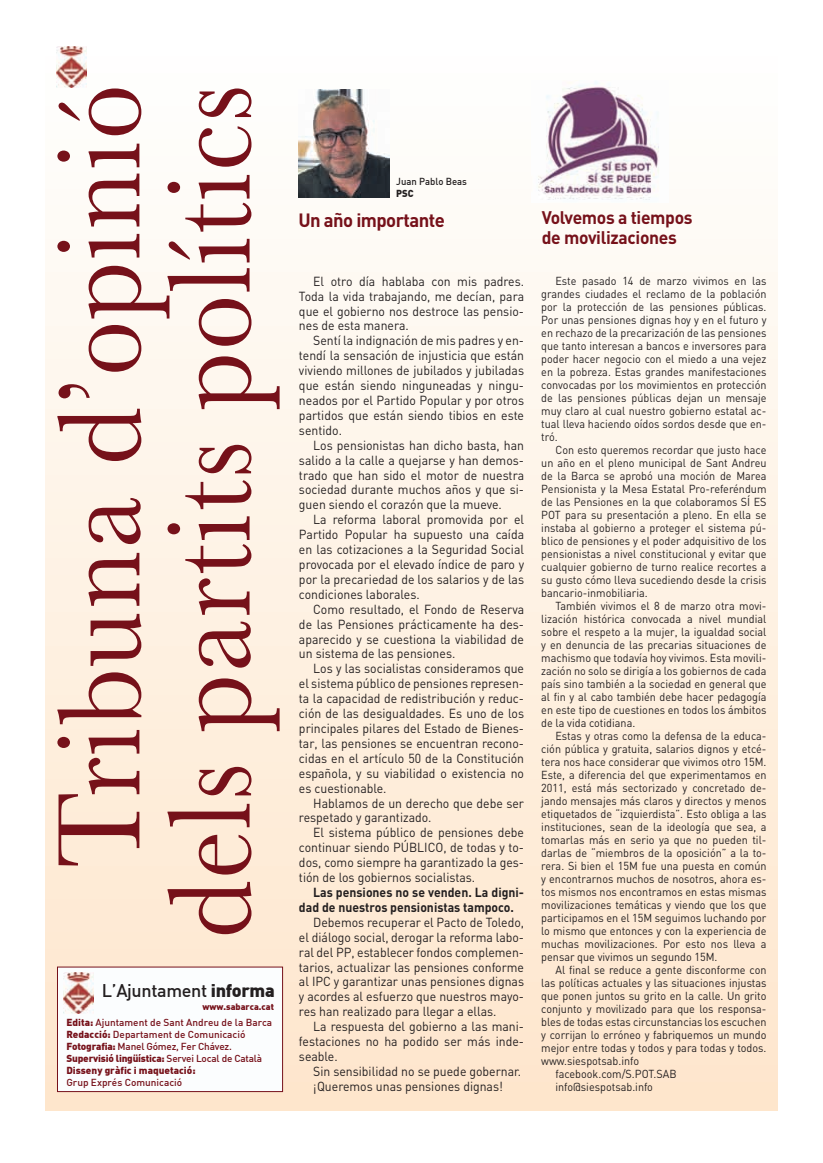
<style>
.page{position:relative;width:823px;height:1163px;background:#fff}
.page>*{position:absolute;margin:0;border:0;box-sizing:border-box;transform-origin:0 0}
.t1{font:700 19px "DIN";letter-spacing:-.03em;color:#76111a}
.t2{font:700 18px/20px "DIN";letter-spacing:-.02em;color:#76111a}
.t3{font:500 18px "DIN";letter-spacing:-.02em;color:#231f20}
.t4{font:13px/14.9px "DIN";color:#231f20;text-align:justify;scale:.94 1}
.t5{font:700 13px/14.9px "DIN";color:#231f20;scale:.94 1}
.t6{font:11.5px/13px "DIN";color:#231f20;text-align:justify;scale:.94 1}
.t7{font:500 10px/12px "DIN";color:#76111a}
.t8{font:500 10px "DIN";color:#231f20;scale:.95 1}
.t9{font:900 10px "DIN";color:#231f20;scale:.95 1}
.t10{font:900 9px "DIN";color:#76111a}
.s1{font-weight:900}
</style>
<div class="page">
<div style="left:46px;top:51px;width:731px;height:1058px;background:linear-gradient(to bottom,#fefffe,#fee5cb)"></div>
<svg style="left:57px;top:88px;width:110px;height:777px"></svg>
<svg style="left:167px;top:88px;width:112px;height:846px"></svg>
<img style="left:531px;top:80px;width:136px;height:123px">
<img style="left:298px;top:90px;width:91px;height:107px">
<img style="left:57px;top:46px;width:30px;height:41px">
<div style="left:57px;top:966px;width:225px;height:125px;background:#fbfdfe"></div>
<div style="left:57px;top:966px;width:226px;height:125px;border:1px solid #76111a"></div>
<img style="left:64px;top:972px;width:30px;height:40px">
<h2 class="t3" style="left:102px;top:983px;width:174px">L’Ajuntament <span class="s1">informa</span></h2>
<p class="t10" style="left:202px;top:1003px;width:73px">www.sabarca.cat</p>
<p class="t7" style="left:66px;top:1016px;width:207px"><span class="s1">Edita:</span> Ajuntament de Sant Andreu de la Barca <span class="s1">Redacció:</span> Departament de Comunicació <span class="s1">Fotografia:</span> Manel Gómez, Fer Chávez.<br><span class="s1">Supervisió lingüística:</span> Servei Local de Català <span class="s1">Disseny gràfic i maquetació:</span></p>
<p class="t7" style="left:66px;top:1076px;width:117px">Grup Exprés Comunicació</p>
<p class="t8" style="left:396px;top:178px;width:76px">Juan Pablo Beas</p>
<p class="t9" style="left:396px;top:190px;width:20px">PSC</p>
<h1 class="t1" style="left:298px;top:213px;width:148px">Un año importante</h1>
<p class="t4" style="left:299px;top:275px;width:241px;text-indent:14px">El otro día hablaba con mis padres.<br>Toda la vida trabajando, me decían, para que el gobierno nos destroce las pensio&shy;nes de esta manera.</p>
<p class="t4" style="left:299px;top:334px;width:241px;text-indent:14px">Sentí la indignación de mis padres y en&shy;tendí la sensación de injusticia que están viviendo millones de jubilados y jubiladas que están siendo ninguneadas y ningu&shy;neados por el Partido Popular y por otros partidos que están siendo tibios en este sentido.</p>
<p class="t4" style="left:299px;top:439px;width:241px;text-indent:14px">Los pensionistas han dicho basta, han salido a la calle a quejarse y han demos&shy;trado que han sido el motor de nuestra sociedad durante muchos años y que si&shy;guen siendo el corazón que la mueve.</p>
<p class="t4" style="left:299px;top:513px;width:241px;text-indent:14px">La reforma laboral promovida por el Partido Popular ha supuesto una caída en las cotizaciones a la Seguridad Social provocada por el elevado índice de paro y por la precariedad de los salarios y de las condiciones laborales.</p>
<p class="t4" style="left:299px;top:603px;width:241px;text-indent:14px">Como resultado, el Fondo de Reserva de las Pensiones prácticamente ha des&shy;aparecido y se cuestiona la viabilidad de un sistema de las pensiones.</p>
<p class="t4" style="left:299px;top:662px;width:241px;text-indent:14px">Los y las socialistas consideramos que el sistema público de pensiones represen&shy;ta la capacidad de redistribución y reduc&shy;ción de las desigualdades. Es uno de los principales pilares del Estado de Bienes&shy;tar, las pensiones se encuentran recono&shy;cidas en el artículo 50 de la Constitución española, y su viabilidad o existencia no es cuestionable.</p>
<p class="t4" style="left:299px;top:796px;width:241px;text-indent:14px">Hablamos de un derecho que debe ser respetado y garantizado.</p>
<p class="t4" style="left:299px;top:826px;width:241px;text-indent:14px">El sistema público de pensiones debe continuar siendo PÚBLICO, de todas y to&shy;dos, como siempre ha garantizado la ges&shy;tión de los gobiernos socialistas.</p>
<p class="t5" style="left:299px;top:886px;width:241px;text-indent:14px">Las pensiones no se venden. La digni&shy;dad de nuestros pensionistas tampoco.</p>
<p class="t4" style="left:299px;top:915px;width:241px;text-indent:14px">Debemos recuperar el Pacto de Toledo, el diálogo social, derogar la reforma labo&shy;ral del PP, establecer fondos complemen&shy;tarios, actualizar las pensiones conforme al IPC y garantizar unas pensiones dignas y acordes al esfuerzo que nuestros mayo&shy;res han realizado para llegar a ellas.</p>
<p class="t4" style="left:299px;top:1020px;width:241px;text-indent:14px">La respuesta del gobierno a las mani&shy;festaciones no ha podido ser más inde&shy;seable.</p>
<p class="t4" style="left:313px;top:1064px;width:223px">Sin sensibilidad no se puede gobernar. ¡Queremos unas pensiones dignas!</p>
<h2 class="t2" style="left:541px;top:209px;width:152px">Volvemos a tiempos de movilizaciones</h2>
<p class="t6" style="left:541px;top:275px;width:241px;text-indent:14px">Este pasado 14 de marzo vivimos en las grandes ciudades el reclamo de la población por la protección de las pensiones públicas.<br>Por unas pensiones dignas hoy y en el futuro y en rechazo de la precarización de las pensiones que tanto interesan a bancos e inversores para poder hacer negocio con el miedo a una vejez en la pobreza. Estas grandes manifestaciones convocadas por los movimientos en protección de las pensiones públicas dejan un mensaje muy claro al cual nuestro gobierno estatal ac&shy;tual lleva haciendo oídos sordos desde que en&shy;tró.</p>
<p class="t6" style="left:541px;top:444px;width:241px;text-indent:14px">Con esto queremos recordar que justo hace un año en el pleno municipal de Sant Andreu de la Barca se aprobó una moción de Marea Pensionista y la Mesa Estatal Pro-referéndum de las Pensiones en la que colaboramos SÍ ES POT para su presentación a pleno. En ella se instaba al gobierno a proteger el sistema pú&shy;blico de pensiones y el poder adquisitivo de los pensionistas a nivel constitucional y evitar que cualquier gobierno de turno realice recortes a su gusto cómo lleva sucediendo desde la crisis bancario-inmobiliaria.</p>
<p class="t6" style="left:541px;top:600px;width:241px;text-indent:14px">También vivimos el 8 de marzo otra movi&shy;lización histórica convocada a nivel mundial sobre el respeto a la mujer, la igualdad social y en denuncia de las precarias situaciones de machismo que todavía hoy vivimos. Esta movili&shy;zación no solo se dirigía a los gobiernos de cada país sino también a la sociedad en general que al fin y al cabo también debe hacer pedagogía en este tipo de cuestiones en todos los ámbitos de la vida cotidiana.</p>
<p class="t6" style="left:541px;top:730px;width:241px;text-indent:14px">Estas y otras como la defensa de la educa&shy;ción pública y gratuita, salarios dignos y etcé&shy;tera nos hace considerar que vivimos otro 15M.<br>Este, a diferencia del que experimentamos en 2011, está más sectorizado y concretado de&shy;jando mensajes más claros y directos y menos etiquetados de “izquierdista”. Esto obliga a las instituciones, sean de la ideología que sea, a tomarlas más en serio ya que no pueden til&shy;darlas de “miembros de la oposición” a la to&shy;rera. Si bien el 15M fue una puesta en común y encontrarnos muchos de nosotros, ahora es&shy;tos mismos nos encontramos en estas mismas movilizaciones temáticas y viendo que los que participamos en el 15M seguimos luchando por lo mismo que entonces y con la experiencia de muchas movilizaciones. Por esto nos lleva a pensar que vivimos un segundo 15M.</p>
<p class="t6" style="left:555px;top:964px;width:226px">Al final se reduce a gente disconforme con</p>
<p class="t6" style="left:541px;top:977px;width:241px">las políticas actuales y las situaciones injustas</p>
<p class="t6" style="left:541px;top:990px;width:241px">que ponen juntos su grito en la calle. Un grito</p>
<p class="t6" style="left:541px;top:1003px;width:241px">conjunto y movilizado para que los responsa-</p>
<p class="t6" style="left:541px;top:1016px;width:241px">bles de todas estas circunstancias los escuchen</p>
<p class="t6" style="left:541px;top:1029px;width:241px">y corrijan lo erróneo y fabriquemos un mundo</p>
<p class="t6" style="left:541px;top:1042px;width:241px">mejor entre todas y todos y para todas y todos.</p>
<p class="t6" style="left:541px;top:1055px;width:106px">www.siespotsab.info</p>
<p class="t6" style="left:555px;top:1068px;width:130px">facebook.com/S.POT.SAB</p>
<p class="t6" style="left:555px;top:1081px;width:105px">info@siespotsab.info</p>
</div>
